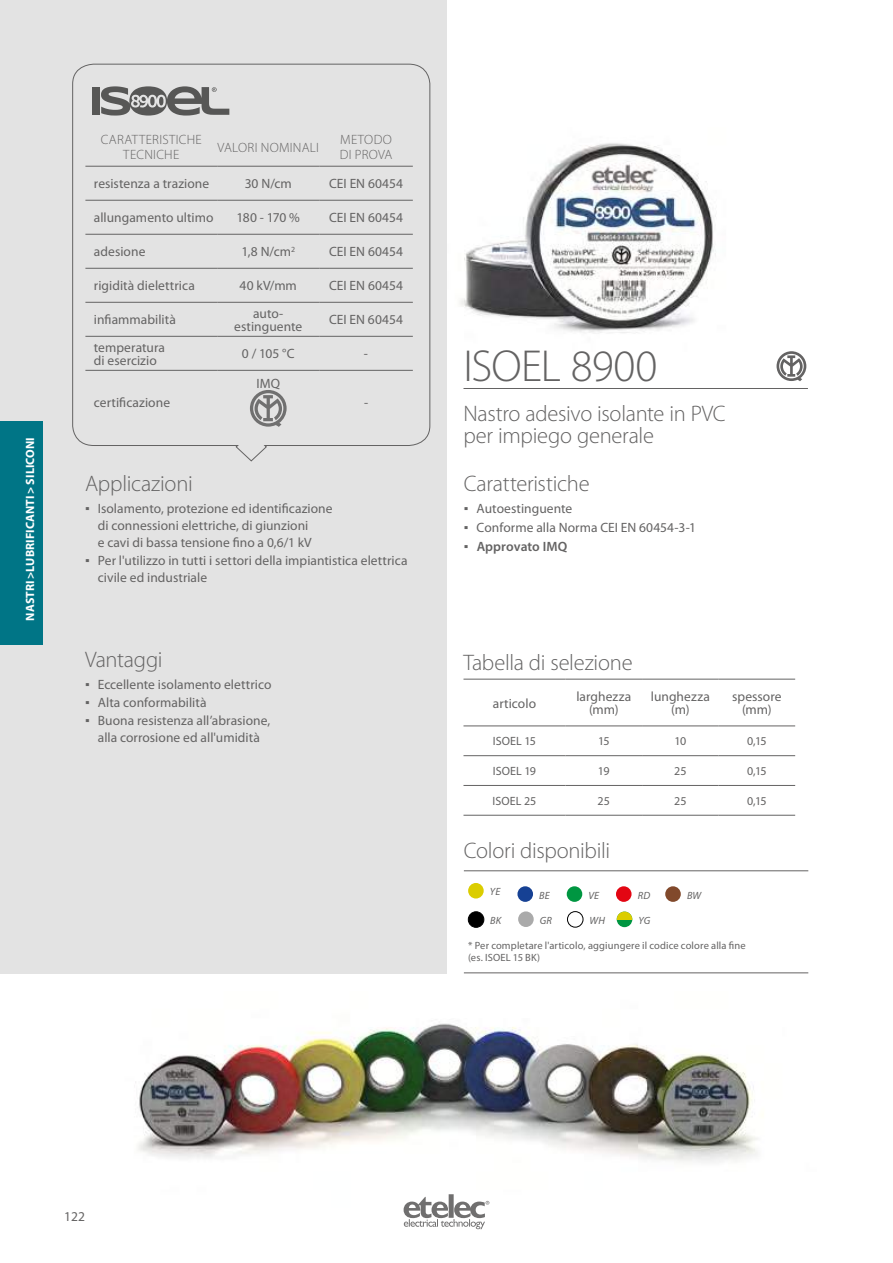
<style>
.page{position:relative;width:893px;height:1263px;background:#fff}
.page>*{position:absolute;margin:0;border:0;box-sizing:border-box;transform-origin:0 0}
.t1{font:300 45px "Myriad Pro";letter-spacing:-.02em;color:#646363}
.t2{font:300 22.5px/22.5px "Myriad Pro";letter-spacing:-.01em;color:#646363}
.t3{font:13.5px/13.5px "Myriad Pro";letter-spacing:.005em;color:#646363;text-align:center}
.t4{font:300 13.5px/15px "Myriad Pro";letter-spacing:.02em;color:#646363;text-align:center}
.t5{font:600 13.5px "Myriad Pro";letter-spacing:.005em;color:#646363}
.t6{font:12px "Myriad Pro";letter-spacing:.005em;color:#646363}
.t7{font:700 12px "Myriad Pro";letter-spacing:.01em;color:#fff}
.t8{font:10.5px/12px "Myriad Pro";letter-spacing:.01em;color:#646363}
.t9{font:italic 10.5px "Myriad Pro";letter-spacing:.01em;color:#646363}
.s1{font-family:"Verdana"}
.s2{font-family:"Verdana";font-weight:400}
</style>
<div class="page">
<img style="left:446px;top:127px;width:270px;height:225px">
<div style="left:0;top:0;width:446px;height:974px;background:#e3e3e3"></div>
<hr style="left:463px;top:725px;width:103px;height:1px;background:#646363">
<hr style="left:566px;top:725px;width:76px;height:1px;background:#646363">
<hr style="left:642px;top:725px;width:77px;height:1px;background:#646363">
<hr style="left:719px;top:725px;width:76px;height:1px;background:#646363">
<hr style="left:463px;top:755px;width:103px;height:1px;background:#646363">
<hr style="left:566px;top:755px;width:76px;height:1px;background:#646363">
<hr style="left:642px;top:755px;width:77px;height:1px;background:#646363">
<hr style="left:719px;top:755px;width:76px;height:1px;background:#646363">
<hr style="left:463px;top:785px;width:103px;height:1px;background:#646363">
<hr style="left:566px;top:785px;width:76px;height:1px;background:#646363">
<hr style="left:642px;top:785px;width:77px;height:1px;background:#646363">
<hr style="left:719px;top:785px;width:76px;height:1px;background:#646363">
<hr style="left:463px;top:679px;width:103px;height:1px;background:#646363">
<hr style="left:566px;top:679px;width:76px;height:1px;background:#646363">
<hr style="left:642px;top:679px;width:77px;height:1px;background:#646363">
<hr style="left:719px;top:679px;width:76px;height:1px;background:#646363">
<hr style="left:463px;top:815px;width:103px;height:1px;background:#646363">
<hr style="left:566px;top:815px;width:76px;height:1px;background:#646363">
<hr style="left:642px;top:815px;width:77px;height:1px;background:#646363">
<hr style="left:719px;top:815px;width:76px;height:1px;background:#646363">
<img style="left:135px;top:1023px;width:623px;height:189px">
<hr style="left:463px;top:388px;width:345px;height:1px;background:#646363">
<svg style="left:776px;top:351px;width:30px;height:30px"></svg>
<hr style="left:464px;top:870px;width:344px;height:1px;background:#646363">
<hr style="left:464px;top:972px;width:344px;height:1px;background:#646363">
<svg style="left:617px;top:911px;width:15px;height:16px"></svg>
<svg style="left:617px;top:911px;width:15px;height:8px"></svg>
<div style="left:468px;top:912px;width:16px;height:15px;background:#000;border-radius:50%"></div>
<div style="left:468px;top:911px;width:16px;height:16px;border:1px solid #000;border-radius:50%"></div>
<div style="left:567px;top:911px;width:16px;height:16px;border:1px solid #000;border-radius:50%"></div>
<div style="left:517px;top:886px;width:16px;height:16px;background:#164194;border-radius:50%"></div>
<div style="left:567px;top:886px;width:15px;height:16px;background:#009641;border-radius:50%"></div>
<div style="left:616px;top:886px;width:15px;height:16px;background:#e30613;border-radius:50%"></div>
<div style="left:665px;top:886px;width:16px;height:16px;background:#81492b;border-radius:50%"></div>
<div style="left:468px;top:883px;width:16px;height:15px;background:#dbcd00;border-radius:50%"></div>
<div style="left:518px;top:911px;width:16px;height:16px;background:#aaa;border-radius:50%"></div>
<svg style="left:72px;top:63px;width:359px;height:399px"></svg>
<div style="left:93px;top:87px;width:7px;height:28px;background:#575756"></div>
<svg style="left:101px;top:86px;width:128px;height:30px"></svg>
<hr style="left:85px;top:200px;width:132px;height:1px;background:#646363">
<hr style="left:217px;top:200px;width:102px;height:1px;background:#646363">
<hr style="left:319px;top:200px;width:94px;height:1px;background:#646363">
<hr style="left:85px;top:234px;width:132px;height:1px;background:#646363">
<hr style="left:217px;top:234px;width:102px;height:1px;background:#646363">
<hr style="left:319px;top:234px;width:94px;height:1px;background:#646363">
<hr style="left:85px;top:268px;width:132px;height:1px;background:#646363">
<hr style="left:217px;top:268px;width:102px;height:1px;background:#646363">
<hr style="left:319px;top:268px;width:94px;height:1px;background:#646363">
<hr style="left:85px;top:302px;width:132px;height:1px;background:#646363">
<hr style="left:217px;top:302px;width:102px;height:1px;background:#646363">
<hr style="left:319px;top:302px;width:94px;height:1px;background:#646363">
<hr style="left:85px;top:336px;width:132px;height:1px;background:#646363">
<hr style="left:217px;top:336px;width:102px;height:1px;background:#646363">
<hr style="left:319px;top:336px;width:94px;height:1px;background:#646363">
<hr style="left:217px;top:370px;width:102px;height:1px;background:#646363">
<hr style="left:319px;top:370px;width:94px;height:1px;background:#646363">
<hr style="left:85px;top:370px;width:132px;height:1px;background:#646363">
<hr style="left:217px;top:166px;width:102px;height:1px;background:#646363">
<hr style="left:319px;top:166px;width:94px;height:1px;background:#646363">
<hr style="left:85px;top:166px;width:132px;height:1px;background:#646363">
<svg style="left:250px;top:390px;width:37px;height:37px"></svg>
<div style="left:0;top:623px;width:43px;height:21px;background:#007586"></div>
<svg style="left:404px;top:1194px;width:85px;height:35px"></svg>
<div style="left:0;top:421px;width:43px;height:210px;background:#007586"></div>
<p class="t7" style="left:22px;top:621px;width:185px;rotate:-90deg">NASTRI &gt;LUBRIFICANTI &gt; SILICONI</p>
<p class="t4" style="left:101px;top:133px;width:103px">CARATTERISTICHE<br>TECNICHE</p>
<p class="t4" style="left:218px;top:140px;width:103px">VALORI NOMINALI</p>
<p class="t4" style="left:340px;top:133px;width:54px;text-align:left">METODO<br>DI PROVA</p>
<p class="t3" style="left:94px;top:177px;width:117px">resistenza a trazione</p>
<p class="t3" style="left:245px;top:177px;width:49px">30 N/cm</p>
<p class="t3" style="left:329px;top:177px;width:75px">CEI EN 60454</p>
<p class="t3" style="left:94px;top:211px;width:121px">allungamento ultimo</p>
<p class="t3" style="left:237px;top:211px;width:65px">180 - 170 %</p>
<p class="t3" style="left:329px;top:211px;width:75px">CEI EN 60454</p>
<p class="t3" style="left:94px;top:245px;width:53px">adesione</p>
<p class="t3" style="left:241px;top:245px;width:55px">1,8 N/cm<sup>2</sup></p>
<p class="t3" style="left:329px;top:245px;width:75px">CEI EN 60454</p>
<p class="t3" style="left:94px;top:279px;width:102px">rigidità dielettrica</p>
<p class="t3" style="left:240px;top:279px;width:59px">40 kV/mm</p>
<p class="t3" style="left:329px;top:279px;width:75px">CEI EN 60454</p>
<p class="t3" style="left:94px;top:313px;width:83px">infiammabilità</p>
<p class="t3" style="left:234px;top:306px;width:70px">auto&shy;estinguente</p>
<p class="t3" style="left:329px;top:313px;width:75px">CEI EN 60454</p>
<p class="t3" style="left:94px;top:340px;width:73px;text-align:left">temperatura di esercizio</p>
<p class="t3" style="left:242px;top:347px;width:54px">0 / 105 °C</p>
<p class="t3" style="left:364px;top:347px;width:6px">-</p>
<p class="t3" style="left:94px;top:396px;width:78px">certificazione</p>
<p class="t3" style="left:256px;top:376px;width:25px">IMQ</p>
<p class="t3" style="left:364px;top:396px;width:6px">-</p>
<h2 class="t2" style="left:85px;top:473px;width:109px">Applicazioni</h2>
<p class="t3" style="left:98px;top:499px;width:236px;line-height:17.2px;text-align:left;text-indent:-13px"><span class="s1">▪</span> Isolamento, protezione ed identificazione di connessioni elettriche, di giunzioni<br>e cavi di bassa tensione fino a 0,6/1 kV</p>
<p class="t3" style="left:98px;top:552px;width:311px;line-height:17.2px;text-align:left;text-indent:-13px"><span class="s1">▪</span> Per l'utilizzo in tutti i settori della impiantistica elettrica civile ed industriale</p>
<h2 class="t2" style="left:85px;top:649px;width:79px">Vantaggi</h2>
<p class="t3" style="left:85px;top:677px;width:188px"><span class="s1">▪</span> Eccellente isolamento elettrico</p>
<p class="t3" style="left:85px;top:695px;width:123px"><span class="s1">▪</span> Alta conformabilità</p>
<p class="t3" style="left:85px;top:711px;width:187px;line-height:17.2px"><span class="s1">▪</span> Buona resistenza all’abrasione, alla corrosione ed all'umidità</p>
<h1 class="t1" style="left:463px;top:342px;width:196px">ISOEL 8900</h1>
<h2 class="t2" style="left:463px;top:402px;width:264px">Nastro adesivo isolante in PVC per impiego generale</h2>
<h2 class="t2" style="left:464px;top:473px;width:127px">Caratteristiche</h2>
<p class="t3" style="left:464px;top:502px;width:110px"><span class="s1">▪</span> Autoestinguente</p>
<p class="t3" style="left:464px;top:521px;width:234px"><span class="s1">▪</span> Conforme alla Norma CEI EN 60454-3-1</p>
<p class="t5" style="left:464px;top:538px;width:105px"><span class="s2">▪</span> Approvato IMQ</p>
<h2 class="t2" style="left:463px;top:652px;width:171px">Tabella di selezione</h2>
<p class="t3" style="left:493px;top:696px;width:45px">articolo</p>
<p class="t3" style="left:576px;top:689px;width:56px">larghezza (mm)</p>
<p class="t3" style="left:651px;top:689px;width:61px">lunghezza (m)</p>
<p class="t3" style="left:732px;top:689px;width:51px">spessore (mm)</p>
<p class="t6" style="left:493px;top:734px;width:45px">ISOEL 15</p>
<p class="t6" style="left:598px;top:734px;width:13px">15</p>
<p class="t6" style="left:674px;top:734px;width:13px">10</p>
<p class="t6" style="left:747px;top:734px;width:21px">0,15</p>
<p class="t6" style="left:493px;top:764px;width:45px">ISOEL 19</p>
<p class="t6" style="left:598px;top:764px;width:13px">19</p>
<p class="t6" style="left:674px;top:764px;width:14px">25</p>
<p class="t6" style="left:747px;top:764px;width:21px">0,15</p>
<p class="t6" style="left:493px;top:793px;width:45px">ISOEL 25</p>
<p class="t6" style="left:598px;top:793px;width:14px">25</p>
<p class="t6" style="left:674px;top:793px;width:14px">25</p>
<p class="t6" style="left:747px;top:793px;width:21px">0,15</p>
<h2 class="t2" style="left:464px;top:839px;width:148px">Colori disponibili</h2>
<p class="t9" style="left:490px;top:885px;width:12px">YE</p>
<p class="t9" style="left:539px;top:889px;width:12px">BE</p>
<p class="t9" style="left:588px;top:889px;width:12px">VE</p>
<p class="t9" style="left:638px;top:889px;width:14px">RD</p>
<p class="t9" style="left:687px;top:889px;width:16px">BW</p>
<p class="t9" style="left:540px;top:914px;width:14px">GR</p>
<p class="t8" style="left:468px;top:939px;width:279px">* Per completare l'articolo, aggiungere il codice colore alla fine (es. ISOEL 15 BK)</p>
<p class="t9" style="left:490px;top:914px;width:13px">BK</p>
<p class="t9" style="left:589px;top:914px;width:17px">WH</p>
<p class="t9" style="left:638px;top:914px;width:13px">YG</p>
<p class="t3" style="left:64px;top:1209px;width:22px">122</p>
</div>
